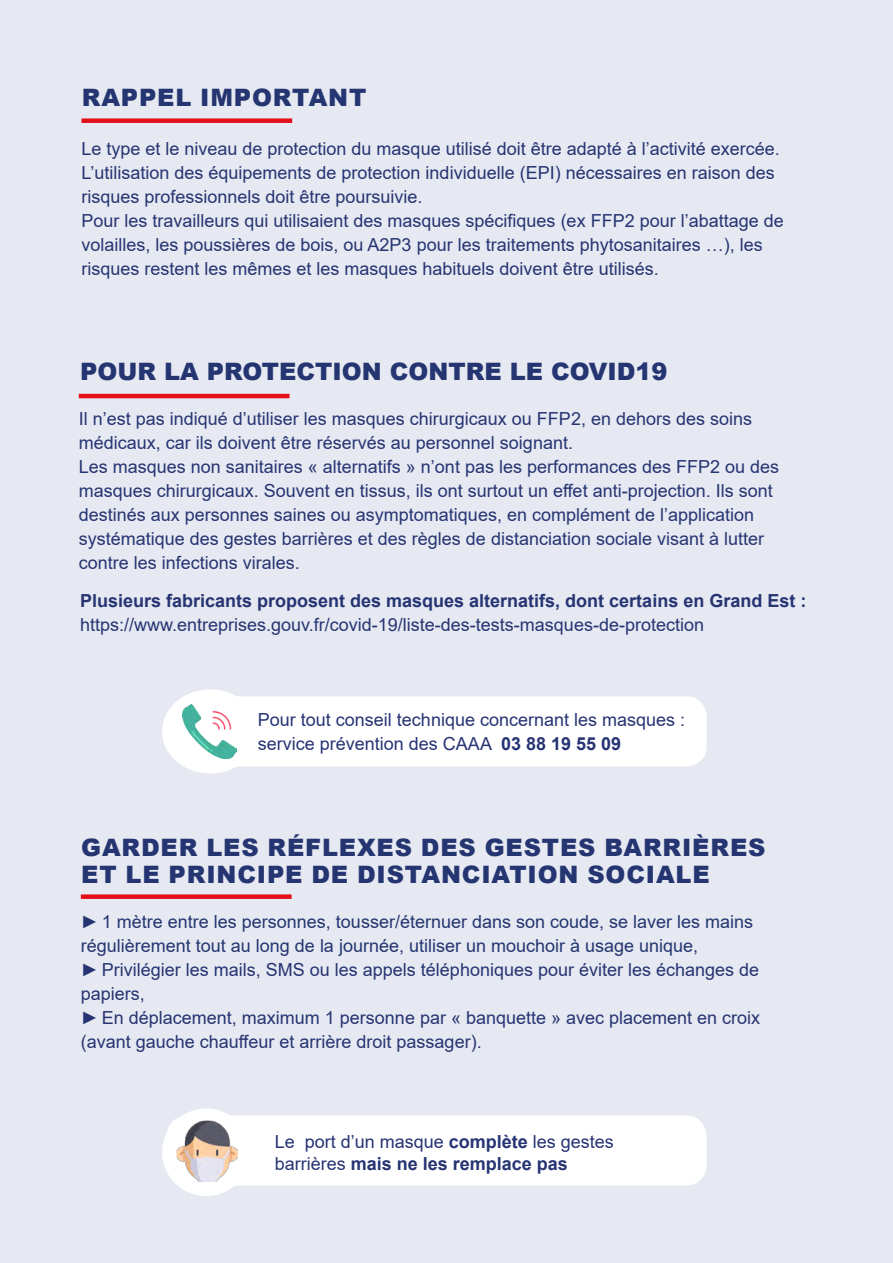
<style>
.page{position:relative;width:893px;height:1263px;background:#fff}
.page>*{position:absolute;margin:0;border:0;box-sizing:border-box;transform-origin:0 0}
.t1{font:900 24px/27px "Arial";letter-spacing:.035em;color:#253572}
.t2{font:900 24px "Arial";color:#253572}
.t3{font:18px/24px "Arial";color:#263473}
.t4{font:18px/24px "Arial";color:#243571}
.t5{font:700 18px "Arial";color:#263473}
.s1{font-weight:700}
</style>
<div class="page">
<div style="left:0;top:0;width:892px;height:1263px;background:#e6e9f1"></div>
<div style="left:81px;top:118px;width:211px;height:5px;background:#e3101a"></div>
<div style="left:214px;top:699px;width:490px;height:64px;background:#fff;border-radius:18px"></div>
<div style="left:211px;top:696px;width:496px;height:70px;border:6px solid #fff;border-radius:18px"></div>
<div style="left:162px;top:689px;width:96px;height:84px;background:#fff;border-radius:50%"></div>
<img style="left:182px;top:704px;width:54px;height:54px">
<hr style="left:79px;top:394px;width:211px;height:4px;background:#e3101a">
<div style="left:81px;top:894px;width:211px;height:5px;background:#e3101a"></div>
<div style="left:170px;top:1118px;width:534px;height:65px;background:#fff;border-radius:18px"></div>
<div style="left:167px;top:1115px;width:540px;height:71px;border:6px solid #fff;border-radius:18px"></div>
<div style="left:162px;top:1108px;width:88px;height:88px;background:#fff;border-radius:50%"></div>
<img style="left:176px;top:1120px;width:62px;height:62px">
<h1 class="t1" style="left:82px;top:83px;width:286px">RAPPEL IMPORTANT</h1>
<p class="t3" style="left:81px;top:136px;width:704px">Le type et le niveau de protection du masque utilisé doit être adapté à l’activité exercée.<br>L’utilisation des équipements de protection individuelle (EPI) nécessaires en raison des risques professionnels doit être poursuivie.<br>Pour les travailleurs qui utilisaient des masques spécifiques (ex FFP2 pour l’abattage de volailles, les poussières de bois, ou A2P3 pour les traitements phytosanitaires …), les risques restent les mêmes et les masques habituels doivent être utilisés.</p>
<h1 class="t2" style="left:80px;top:354px;width:589px">POUR LA PROTECTION CONTRE LE COVID19</h1>
<p class="t3" style="left:79px;top:407px;width:702px">Il n’est pas indiqué d’utiliser les masques chirurgicaux ou FFP2, en dehors des soins médicaux, car ils doivent être réservés au personnel soignant.<br>Les masques non sanitaires « alternatifs » n’ont pas les performances des FFP2 ou des masques chirurgicaux. Souvent en tissus, ils ont surtout un effet anti-projection. Ils sont destinés aux personnes saines ou asymptomatiques, en complément de l’application systématique des gestes barrières et des règles de distanciation sociale visant à lutter contre les infections virales.</p>
<p class="t5" style="left:80px;top:588px;width:728px">Plusieurs fabricants proposent des masques alternatifs, dont certains en Grand Est :</p>
<p class="t3" style="left:80px;top:613px;width:625px">https://www.entreprises.gouv.fr/covid-19/liste-des-tests-masques-de-protection</p>
<p class="t3" style="left:258px;top:707px;width:429px">Pour tout conseil technique concernant les masques : service prévention des CAAA <span class="s1">03 88 19 55 09</span></p>
<h1 class="t1" style="left:81px;top:834px;width:686px">GARDER LES RÉFLEXES DES GESTES BARRIÈRES<br>ET LE PRINCIPE DE DISTANCIATION SOCIALE</h1>
<p class="t4" style="left:81px;top:909px;width:674px">► 1 mètre entre les personnes, tousser/éternuer dans son coude, se laver les mains régulièrement tout au long de la journée, utiliser un mouchoir à usage unique,</p>
<p class="t3" style="left:81px;top:957px;width:681px">► Privilégier les mails, SMS ou les appels téléphoniques pour éviter les échanges de papiers,<br>► En déplacement, maximum 1 personne par « banquette » avec placement en croix (avant gauche chauffeur et arrière droit passager).</p>
<p class="t3" style="left:275px;top:1130px;width:341px;line-height:22.5px">Le port d’un masque <span class="s1">complète</span> les gestes barrières <span class="s1">mais ne les remplace pas</span></p>
</div>
